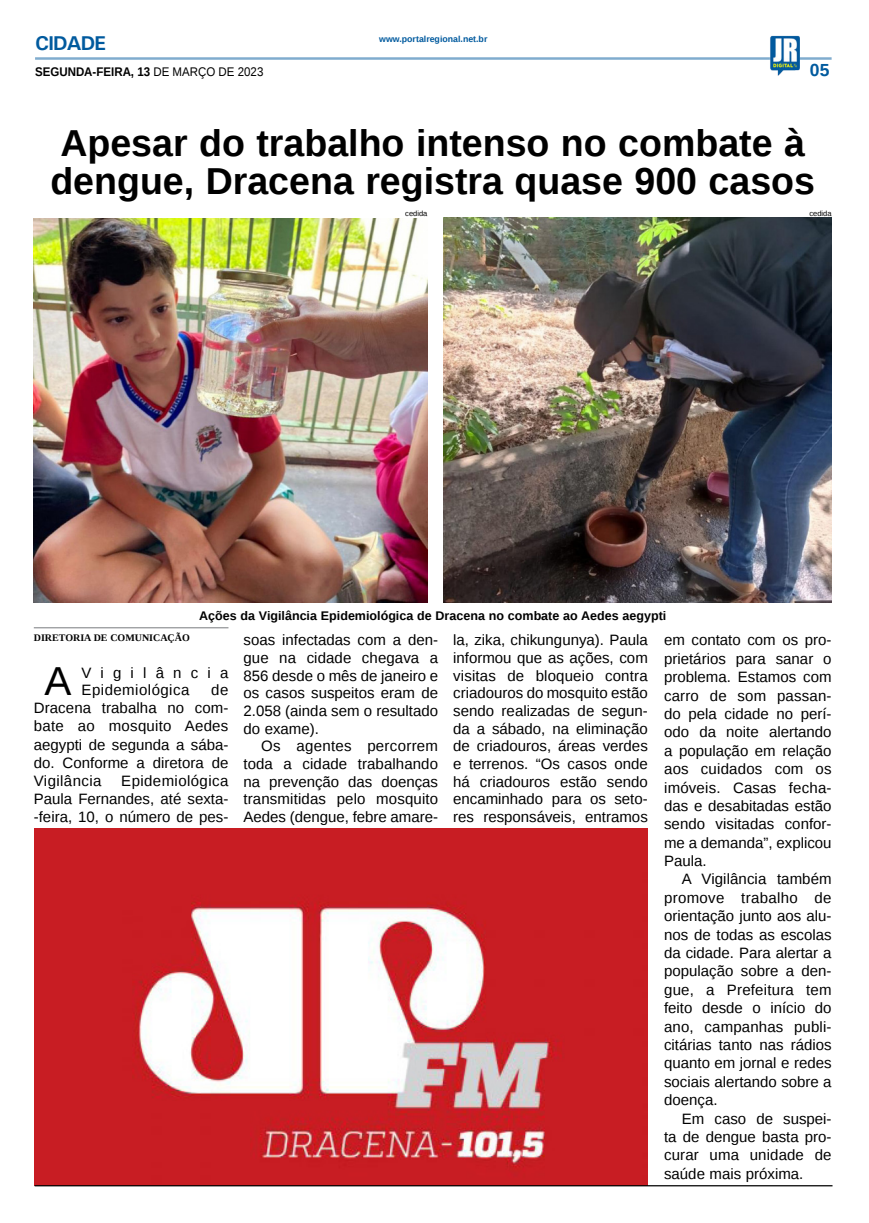
<style>
.page{position:relative;width:869px;height:1223px;background:#fff}
.page>*{position:absolute;margin:0;border:0;box-sizing:border-box;transform-origin:0 0}
.MATÉRIA{font:40.38px "Liberation Sans";color:#000}
.TÍTULO{font:700 37.5px/37.5px "Liberation Sans";color:#000}
.TITULO_PG{font:700 20px "Univers";letter-spacing:-.04em;color:#005a9e}
.TÍTULO-2{font:700 17.5px "Liberation Sans";color:#005a9e}
.MATÉRIA-2{font:15px/18.4px "Liberation Sans";color:#000;text-align:justify}
.MATÉRIA-3{font:15px/17.5px "Liberation Sans";letter-spacing:.03em;color:#000}
.LEGENDA{font:700 12.5px "Liberation Sans";color:#000}
.LEGENDA-2{font:700 12.5px "Liberation Sans";color:#000;scale:.92 1}
.CRÉDITO_NOME{font:700 10px "Liberation Serif";color:#000}
.DATA_PG{font:700 8.75px "Liberation Sans";color:#005a9e}
.CRÉDITO_FOTO{font:7.5px "Liberation Sans";color:#000}
.s1{font-weight:400}
</style>
<div class="page">
<hr style="left:35px;top:57px;width:796px;height:3px;background:#005a9e">
<img style="left:769px;top:36px;width:30px;height:40px">
<img style="left:35px;top:828px;width:612px;height:357px">
<hr style="left:35px;top:1185px;width:797px;height:1px;background:#000">
<img style="left:34px;top:218px;width:393px;height:384px">
<img style="left:443px;top:217px;width:388px;height:385px">
<hr style="left:34px;top:627px;width:194px;height:1px;background:#939598">
<p class="TITULO_PG" style="left:35px;top:31px;width:72px">CIDADE</p>
<p class="LEGENDA-2" style="left:35px;top:63px;width:249px">SEGUNDA-FEIRA, 13 <span class="s1">DE MARÇO DE 2023</span></p>
<p class="DATA_PG" style="left:379px;top:33px;width:110px">www.portalregional.net.br</p>
<p class="TÍTULO-2" style="left:809px;top:58px;width:21px">05</p>
<p class="TÍTULO" style="left:50px;top:124px;width:765px">Apesar do trabalho intenso no combate à dengue, Dracena registra quase 900 casos</p>
<p class="CRÉDITO_FOTO" style="left:405px;top:209px;width:24px">cedida</p>
<p class="CRÉDITO_FOTO" style="left:809px;top:209px;width:24px">cedida</p>
<p class="LEGENDA" style="left:199px;top:606px;width:468px">Ações da Vigilância Epidemiológica de Dracena no combate ao Aedes aegypti</p>
<p class="CRÉDITO_NOME" style="left:34px;top:631px;width:157px">DIRETORIA DE COMUNICAÇÃO</p>
<p class="MATÉRIA" style="left:44px;top:658px;width:28px">A</p>
<p class="MATÉRIA-3" style="left:82px;top:664px;width:148px">Vigilância<br>Epidemiológica</p>
<p class="MATÉRIA-2" style="left:34px;top:681px;width:196px;text-indent:177px">de Dracena trabalha no com&shy;bate ao mosquito Aedes aegypti de segunda a sába&shy;do. Conforme a diretora de Vigilância</p>
<p class="MATÉRIA-2" style="left:34px;top:772px;width:196px;text-indent:87px">Epidemiológica Paula Fernandes, até sexta--feira, 10, o número de pes-</p>
<p class="MATÉRIA-2" style="left:243px;top:632px;width:196px;line-height:17.6px">soas infectadas com a den&shy;gue na cidade chegava a 856 desde o mês de janeiro e os casos suspeitos eram de 2.058 (ainda sem o resultado do exame).</p>
<p class="MATÉRIA-2" style="left:243px;top:738px;width:196px;line-height:17.6px;text-indent:18px">Os agentes percorrem toda a cidade trabalhando na prevenção das doenças transmitidas pelo mosquito Aedes (dengue, febre amare-</p>
<p class="MATÉRIA-2" style="left:453px;top:632px;width:196px;line-height:17.6px">la, zika, chikungunya). Paula informou que as ações, com visitas de bloqueio contra criadouros do mosquito estão sendo realizadas de segun&shy;da a sábado, na eliminação de criadouros, áreas verdes e terrenos. “Os casos onde há criadouros estão sendo encaminhado para os seto&shy;res responsáveis, entramos</p>
<p class="MATÉRIA-2" style="left:663px;top:631px;width:169px">em contato com os pro&shy;prietários para sanar o problema. Estamos com carro de som passan&shy;do pela cidade no perí&shy;odo da noite alertando a população em relação aos cuidados com os imóveis. Casas fecha&shy;das e desabitadas estão sendo visitadas confor&shy;me a demanda”, explicou Paula.</p>
<p class="MATÉRIA-2" style="left:663px;top:870px;width:169px;text-indent:18px">A Vigilância também promove trabalho de orientação junto aos alu&shy;nos de todas as escolas da cidade. Para alertar a população sobre a den&shy;gue, a Prefeitura tem feito desde o início do ano, campanhas publi&shy;citárias tanto nas rádios quanto em jornal e redes sociais alertando sobre a doença.</p>
<p class="MATÉRIA-2" style="left:663px;top:1109px;width:169px;text-indent:18px">Em caso de suspei&shy;ta de dengue basta pro&shy;curar uma unidade de saúde mais próxima.</p>
</div>
